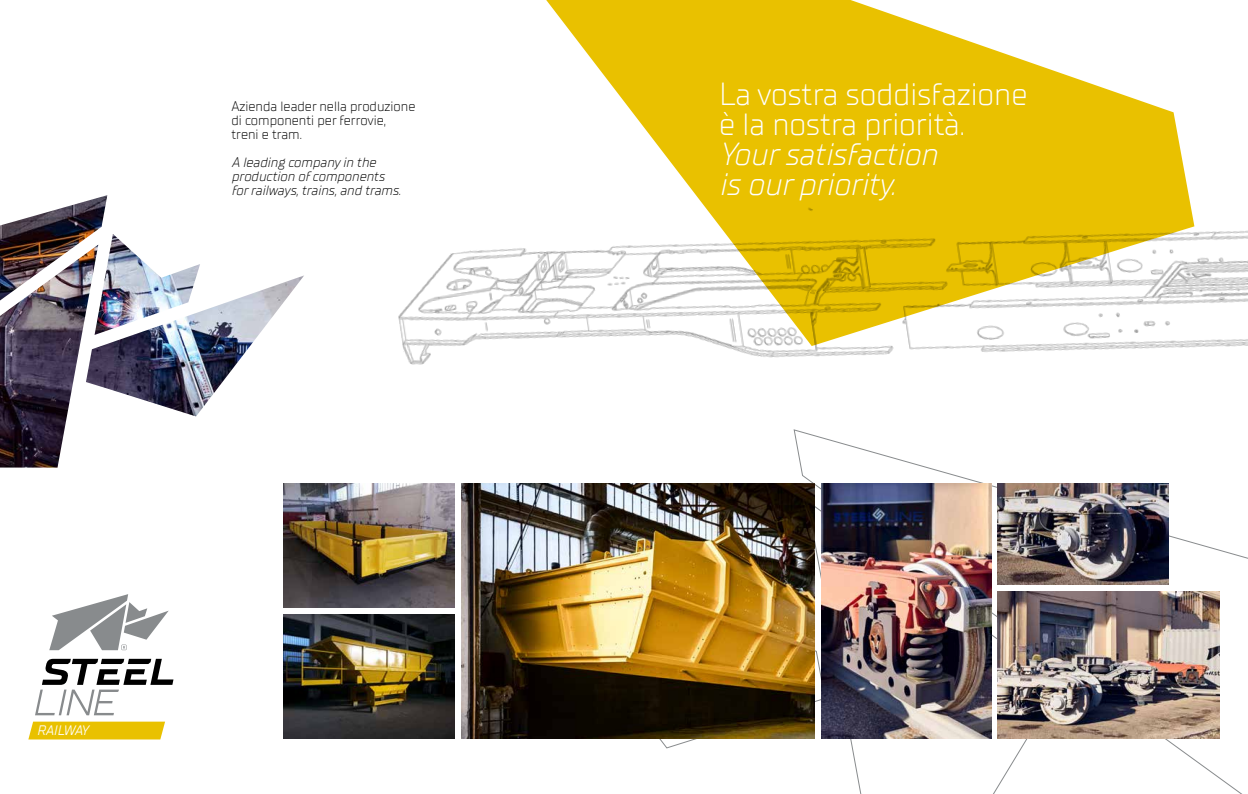
<style>
.page{position:relative;width:1248px;height:794px;background:#fff}
.page>*{position:absolute;margin:0;border:0;box-sizing:border-box;transform-origin:0 0}
.t1{font:300 32px/30px "TT Supermolot Neue";color:#fff}
.t2{font:italic 300 32px/30px "TT Supermolot Neue";color:#fff}
.t3{font:italic 300 14px/14px "TT Supermolot Neue";color:#000}
.t4{font:300 14px/14px "TT Supermolot Neue";color:#000}
.t5{font:italic 13.8px "TT Supermolot Neue";letter-spacing:-.02em;color:#fff}
</style>
<div class="page">
<svg style="left:35px;top:659px;width:138px;height:56px"></svg>
<svg style="left:49px;top:594px;width:120px;height:56px"></svg>
<svg style="left:28px;top:721px;width:137px;height:18px;background:#eac511"></svg>
<img style="left:398px;top:224px;width:849px;height:324px">
<svg style="left:435px;top:0;width:759px;height:346px;fill:#e9c100"></svg>
<svg style="left:793px;top:429px;width:454px;height:365px"></svg>
<img style="left:997px;top:591px;width:221px;height:148px">
<img style="left:461px;top:483px;width:353px;height:256px">
<img style="left:284px;top:615px;width:170px;height:124px">
<img style="left:284px;top:483px;width:170px;height:124px">
<img style="left:821px;top:483px;width:170px;height:256px">
<img style="left:997px;top:483px;width:170px;height:101px">
<img style="left:0;top:195px;width:304px;height:272px">
<p class="t4" style="left:231px;top:100px;width:185px">Azienda leader nella produzione di componenti per ferrovie, treni e tram.</p>
<p class="t3" style="left:231px;top:156px;width:171px">A leading company in the production of components for railways, trains, and trams.</p>
<p class="t5" style="left:37px;top:722px;width:53px">RAILWAY</p>
<h1 class="t1" style="left:719px;top:80px;width:310px">La vostra soddisfazione è la nostra priorità.</h1>
<h1 class="t2" style="left:719px;top:140px;width:220px">Your satisfaction is our priority.</h1>
</div>
